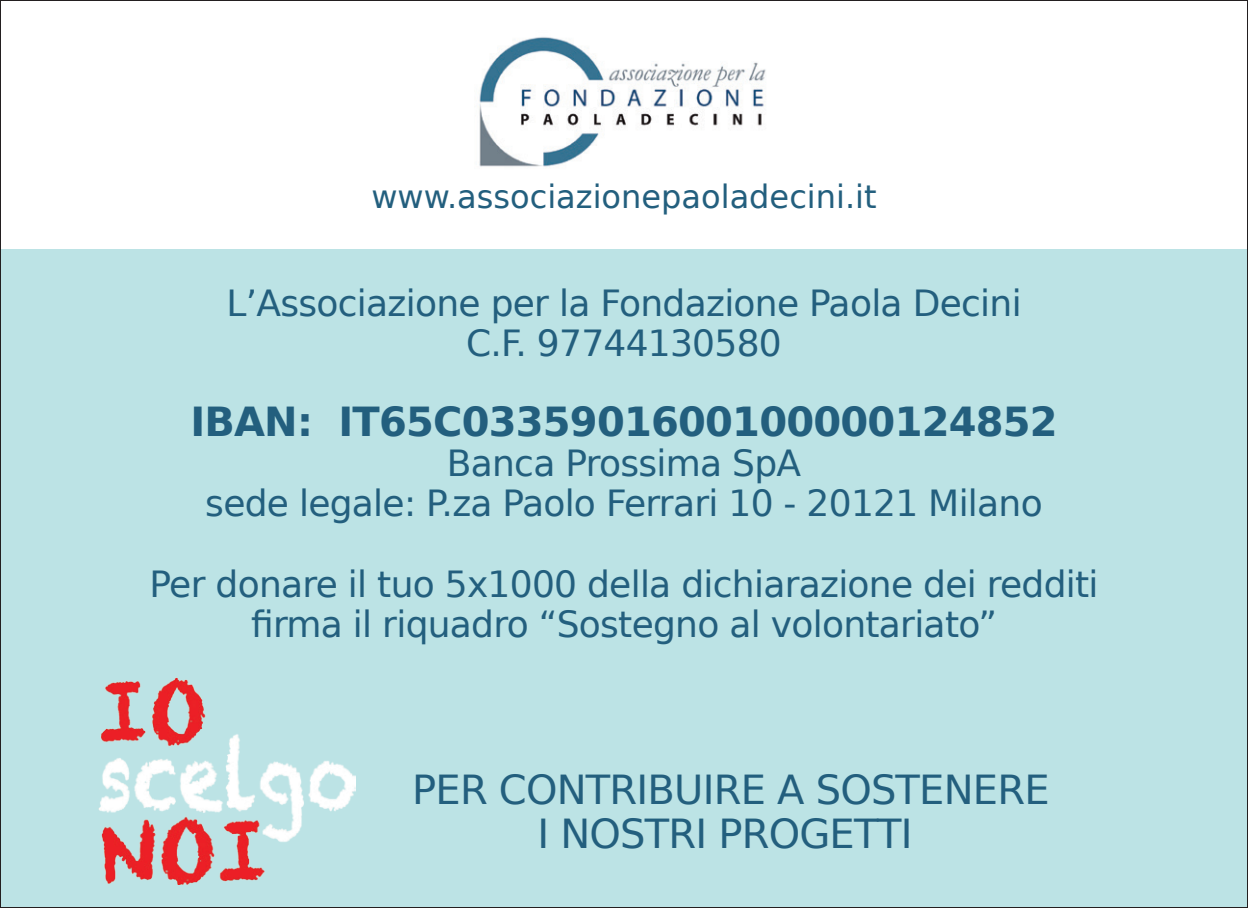
<style>
.page{position:relative;width:1248px;height:908px;background:#fff}
.page>*{position:absolute;margin:0;border:0;box-sizing:border-box;transform-origin:0 0}
.t1{font:40px/44px "Bitstream Vera Sans";letter-spacing:-.02em;color:#235f7e;text-align:center}
.t2{font:700 40px "Bitstream Vera Sans";letter-spacing:-.02em;color:#235f7e}
.t3{font:36px/40px "Bitstream Vera Sans";letter-spacing:-.02em;color:#235f7e;text-align:center}
.t4{font:32px "Bitstream Vera Sans";color:#235f7e}
</style>
<div class="page">
<div style="left:0;top:249px;width:1247px;height:658px;background:#bce3e5"></div>
<img style="left:99px;top:677px;width:257px;height:207px">
<img style="left:479px;top:37px;width:287px;height:130px">
<p class="t4" style="left:371px;top:178px;width:506px">www.associazionepaoladecini.it</p>
<p class="t3" style="left:226px;top:283px;width:796px">L’Associazione per la Fondazione Paola Decini<br>C.F. 97744130580</p>
<p class="t2" style="left:190px;top:399px;width:868px">IBAN: IT65C0335901600100000124852</p>
<p class="t3" style="left:205px;top:443px;width:839px">Banca Prossima SpA<br>sede legale: P.za Paolo Ferrari 10 - 20121 Milano</p>
<p class="t3" style="left:149px;top:563px;width:950px">Per donare il tuo 5x1000 della dichiarazione dei redditi firma il riquadro “Sostegno al volontariato”</p>
<p class="t1" style="left:412px;top:767px;width:639px">Per contribuire a sostenere i nostri progetti</p>
</div>
